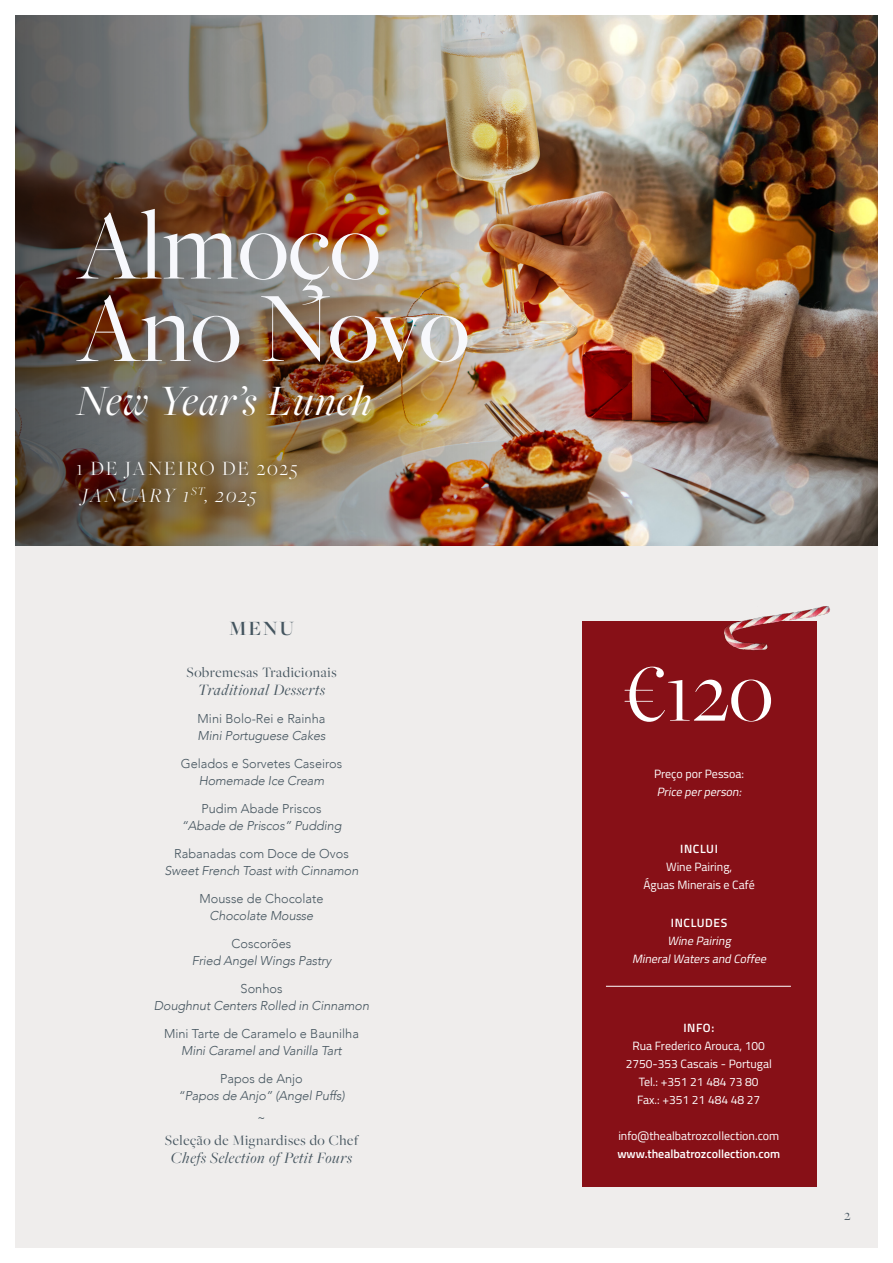
<style>
.page{position:relative;width:893px;height:1263px;background:#fff}
.page>*{position:absolute;margin:0;border:0;box-sizing:border-box;transform-origin:0 0}
.t1{font:103.5px "Freight Big Pro";letter-spacing:-.005em;color:#f7f8fc}
.t2{font:84.9px "Freight Big Pro";color:#fff}
.t3{font:italic 45px "Freight Big Pro";letter-spacing:.03em;color:#fff}
.t4{font:300 21px "Freight Big Pro";letter-spacing:.09em;color:#fff}
.t5{font:italic 300 21px "Freight Big Pro";letter-spacing:.09em;color:#fff}
.t6{font:600 21px "Freight Big Pro";color:#44555f}
.t7{font:italic 16.5px "Freight Big Pro";letter-spacing:.04em;color:#45555f}
.t8{font:15px "Freight Big Pro";letter-spacing:.04em;color:#45555f}
.t9{font:italic 300 12.75px "Avenir";letter-spacing:-.01em;color:#45555f}
.t10{font:300 12.75px "Avenir";color:#45555f}
.t11{font:12px "Titillium Web";color:#fff}
.t12{font:italic 12px "Titillium Web";color:#fff}
.t13{font:600 12px "Titillium Web";color:#fff}
.t14{font:600 12px "Titillium Web";letter-spacing:.05em;color:#fff}
</style>
<div class="page">
<div style="left:15px;top:545px;width:863px;height:703px;background:#efedec"></div>
<img style="left:608px;top:15px;width:270px;height:530px">
<img style="left:15px;top:15px;width:593px;height:530px">
<div style="left:582px;top:621px;width:234px;height:565px;background:#871017"></div>
<hr style="left:606px;top:986px;width:185px;height:1px;background:#fff">
<img style="left:724px;top:606px;width:106px;height:47px">
<div style="left:69px;top:452px;width:237px;height:63px;background:#231f20;opacity:.75"></div>
<p class="t1" style="left:77px;top:178px;width:305px">Almoço</p>
<p class="t1" style="left:77px;top:261px;width:394px">Ano Novo</p>
<p class="t3" style="left:77px;top:371px;width:297px">New Year’s Lunch</p>
<p class="t4" style="left:77px;top:454px;width:223px">1 DE JANEIRO DE 2025</p>
<p class="t5" style="left:82px;top:481px;width:176px">JANUARY 1<sup>ST</sup>, 2025</p>
<p class="t6" style="left:229px;top:615px;width:66px">MENU</p>
<p class="t8" style="left:186px;top:662px;width:152px">Sobremesas Tradicionais</p>
<p class="t7" style="left:198px;top:678px;width:129px">Traditional Desserts</p>
<p class="t10" style="left:198px;top:711px;width:129px">Mini Bolo-Rei e Rainha</p>
<p class="t9" style="left:198px;top:728px;width:129px">Mini Portuguese Cakes</p>
<p class="t10" style="left:181px;top:756px;width:163px">Gelados e Sorvetes Caseiros</p>
<p class="t9" style="left:199px;top:773px;width:127px">Homemade Ice Cream</p>
<p class="t10" style="left:202px;top:801px;width:121px">Pudim Abade Priscos</p>
<p class="t9" style="left:181px;top:818px;width:162px">“Abade de Priscos” Pudding</p>
<p class="t10" style="left:174px;top:846px;width:176px">Rabanadas com Doce de Ovos</p>
<p class="t9" style="left:165px;top:863px;width:195px">Sweet French Toast with Cinnamon</p>
<p class="t10" style="left:200px;top:891px;width:125px">Mousse de Chocolate</p>
<p class="t9" style="left:210px;top:908px;width:105px">Chocolate Mousse</p>
<p class="t10" style="left:232px;top:936px;width:61px">Coscorões</p>
<p class="t9" style="left:192px;top:953px;width:141px">Fried Angel Wings Pastry</p>
<p class="t10" style="left:241px;top:981px;width:43px">Sonhos</p>
<p class="t9" style="left:154px;top:998px;width:217px">Doughnut Centers Rolled in Cinnamon</p>
<p class="t10" style="left:164px;top:1026px;width:196px">Mini Tarte de Caramelo e Baunilha</p>
<p class="t9" style="left:181px;top:1043px;width:162px">Mini Caramel and Vanilla Tart</p>
<p class="t10" style="left:220px;top:1071px;width:84px">Papos de Anjo</p>
<p class="t9" style="left:178px;top:1088px;width:168px">“Papos de Anjo” (Angel Puffs)</p>
<p class="t10" style="left:257px;top:1110px;width:10px">~</p>
<p class="t8" style="left:165px;top:1130px;width:195px">Seleção de Mignardises do Chef</p>
<p class="t7" style="left:171px;top:1146px;width:183px">Chefs Selection of Petit Fours</p>
<p class="t2" style="left:625px;top:638px;width:151px">€120</p>
<p class="t11" style="left:654px;top:765px;width:92px">Preço por Pessoa:</p>
<p class="t12" style="left:657px;top:783px;width:89px">Price perperson:</p>
<p class="t13" style="left:680px;top:840px;width:39px">INCLUI</p>
<p class="t11" style="left:666px;top:858px;width:68px">Wine Pairing,</p>
<p class="t11" style="left:643px;top:876px;width:113px">Águas Minerais e Café</p>
<p class="t14" style="left:671px;top:913px;width:58px">INCLUDES</p>
<p class="t12" style="left:667px;top:932px;width:68px">Wine Pairing</p>
<p class="t12" style="left:632px;top:950px;width:138px">MineralWaters and Coffee</p>
<p class="t13" style="left:683px;top:1019px;width:32px">INFO:</p>
<p class="t11" style="left:632px;top:1037px;width:134px">Rua Frederico Arouca, 100</p>
<p class="t11" style="left:626px;top:1055px;width:148px">2750-353 Cascais - Portugal</p>
<p class="t11" style="left:639px;top:1073px;width:121px">Tel.: +351 21 484 73 80</p>
<p class="t11" style="left:637px;top:1091px;width:125px">Fax.: +351 21 484 48 27</p>
<p class="t11" style="left:618px;top:1127px;width:162px">info@thealbatrozcollection.com</p>
<p class="t13" style="left:617px;top:1145px;width:164px">www.thealbatrozcollection.com</p>
<p class="t8" style="left:844px;top:1206px;width:8px">2</p>
</div>
